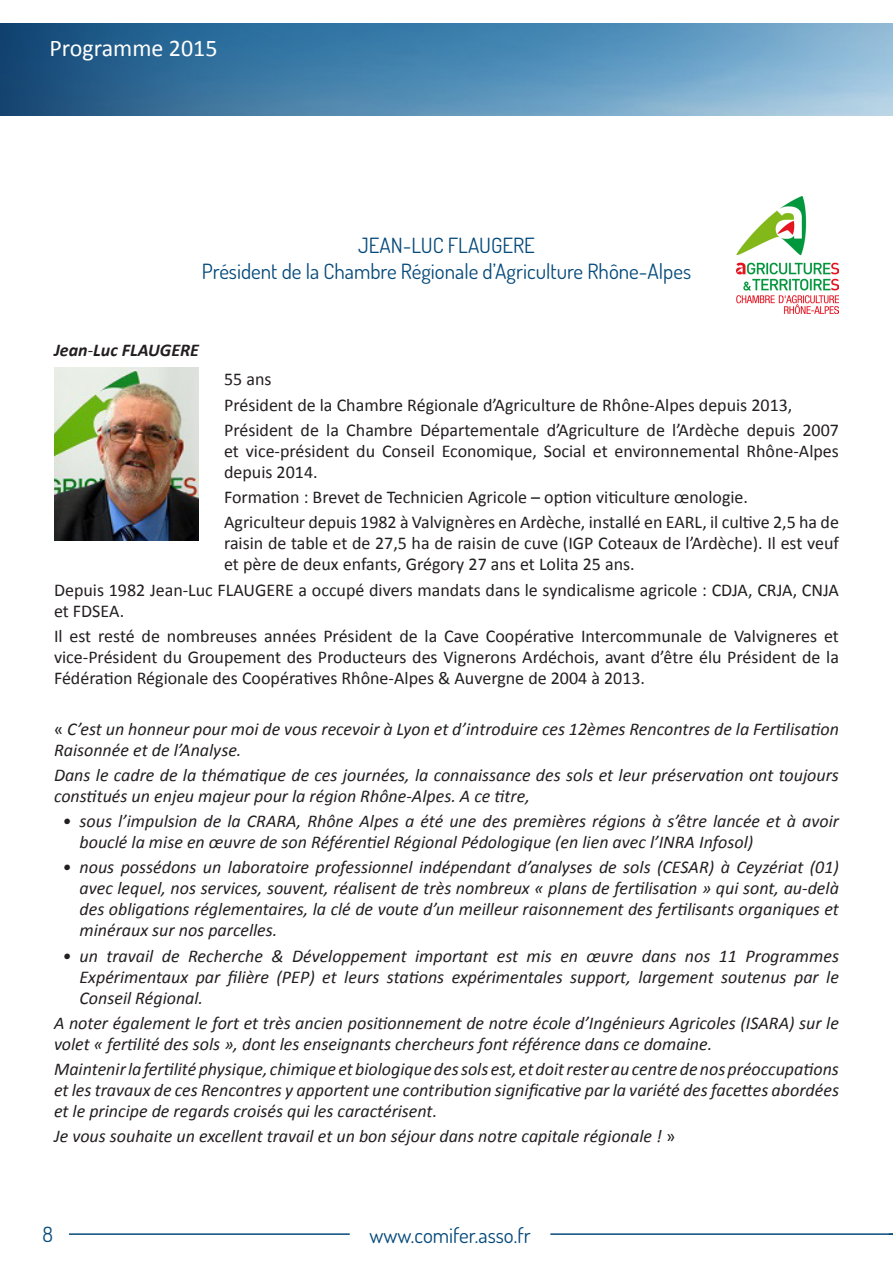
<style>
.page{position:relative;width:893px;height:1263px;background:#fff}
.page>*{position:absolute;margin:0;border:0;box-sizing:border-box;transform-origin:0 0}
.t1{font:24px "Calibri";color:#fff}
.t2{font:21px "Dosis";color:#064a7b}
.t3{font:italic 18px/21px "Calibri";color:#231f20}
.t4{font:18px/21px "Calibri";color:#231f20;text-align:justify}
.t5{font:italic 700 18px "Calibri";color:#231f20}
.s1{font-weight:400;font-style:normal}
.s2{font-style:normal}
</style>
<div class="page">
<hr style="left:0;top:1233px;width:893px;height:2px;background:#064a7b">
<div style="left:350px;top:1221px;width:200px;height:26px;background:#fff"></div>
<div style="left:0;top:1220px;width:68px;height:28px;background:#fff"></div>
<img style="left:0;top:24px;width:893px;height:92px">
<img style="left:736px;top:197px;width:103px;height:117px">
<img style="left:54px;top:368px;width:145px;height:172px">
<h1 class="t1" style="left:50px;top:32px;width:170px">Programme 2015</h1>
<p class="t2" style="left:358px;top:232px;width:178px">JEAN-LUC FLAUGERE</p>
<p class="t2" style="left:202px;top:257px;width:491px">Président de la Chambre Régionale d’Agriculture Rhône-Alpes</p>
<p class="t5" style="left:54px;top:338px;width:147px">Jean<span class="s1">-</span>Luc FLAUGERE</p>
<p class="t4" style="left:224px;top:369px;width:49px">55 ans</p>
<p class="t4" style="left:224px;top:394px;width:570px">Président de la Chambre Régionale d’Agriculture de Rhône-Alpes depuis 2013,</p>
<p class="t4" style="left:224px;top:419px;width:616px">Président de la Chambre Départementale d’Agriculture de l’Ardèche depuis 2007 et vice-président du Conseil Economique, Social et environnemental Rhône-Alpes depuis 2014.</p>
<p class="t4" style="left:224px;top:487px;width:526px">Formation : Brevet de Technicien Agricole – option viticulture œnologie.</p>
<p class="t4" style="left:224px;top:512px;width:616px">Agriculteur depuis 1982 à Valvignères en Ardèche, installé en EARL, il cultive 2,5 ha de raisin de table et de 27,5 ha de raisin de cuve (IGP Coteaux de l’Ardèche). Il est veuf et père de deux enfants, Grégory 27 ans et Lolita 25 ans.</p>
<p class="t4" style="left:54px;top:579px;width:786px">Depuis 1982 Jean-Luc FLAUGERE a occupé divers mandats dans le syndicalisme agricole : CDJA, CRJA, CNJA et FDSEA.</p>
<p class="t4" style="left:54px;top:625px;width:786px">Il est resté de nombreuses années Président de la Cave Coopérative Intercommunale de Valvigneres et vice-Président du Groupement des Producteurs des Vignerons Ardéchois, avant d’être élu Président de la Fédération Régionale des Coopératives Rhône-Alpes &amp; Auvergne de 2004 à 2013.</p>
<p class="t3" style="left:54px;top:717px;width:786px"><span class="s2">«</span> C’est un honneur pour moi de vous recevoir à Lyon et d’introduire ces 12èmes Rencontres de la Fertilisation<br>Raisonnée et de l’Analyse.</p>
<p class="t3" style="left:54px;top:764px;width:786px">Dans le cadre de la thématique de ces journées, la connaissance des sols et leur préservation ont toujours constitués un enjeu majeur pour la région Rhône-Alpes. A ce titre,</p>
<p class="t3" style="left:80px;top:810px;width:761px;text-indent:-17px">• sous l’impulsion de la CRARA, Rhône Alpes a été une des premières régions à s’être lancée et à avoir bouclé la mise en œuvre de son Référentiel Régional Pédologique (en lien avec l’INRA Infosol)</p>
<p class="t3" style="left:80px;top:856px;width:761px;text-align:justify;text-indent:-17px">• nous possédons un laboratoire professionnel indépendant d’analyses de sols (CESAR) à Ceyzériat (01) avec lequel, nos services, souvent, réalisent de très nombreux « plans de fertilisation » qui sont, au-delà des obligations réglementaires, la clé de voute d’un meilleur raisonnement des fertilisants organiques et minéraux sur nos parcelles.</p>
<p class="t3" style="left:80px;top:944px;width:761px;text-align:justify;text-indent:-17px">• un travail de Recherche &amp; Développement important est mis en œuvre dans nos 11 Programmes Expérimentaux par filière (PEP) et leurs stations expérimentales support, largement soutenus par le Conseil Régional.</p>
<p class="t3" style="left:54px;top:1012px;width:786px">A noter également le fort et très ancien positionnement de notre école d’Ingénieurs Agricoles (ISARA) sur le volet « fertilité des sols », dont les enseignants chercheurs font référence dans ce domaine.</p>
<p class="t3" style="left:54px;top:1058px;width:786px;text-align:justify">Maintenir la fertilité physique, chimique et biologique des sols est, et doit rester au centre de nos préoccupations et les travaux de ces Rencontres y apportent une contribution significative par la variété des facettes abordées et le principe de regards croisés qui les caractérisent.</p>
<p class="t3" style="left:54px;top:1125px;width:623px">Je vous souhaite un excellent travail et un bon séjour dans notre capitale régionale ! <span class="s2">»</span></p>
<p class="t2" style="left:43px;top:1220px;width:12px">8</p>
<p class="t2" style="left:369px;top:1222px;width:163px">www.comifer.asso.fr</p>
</div>
